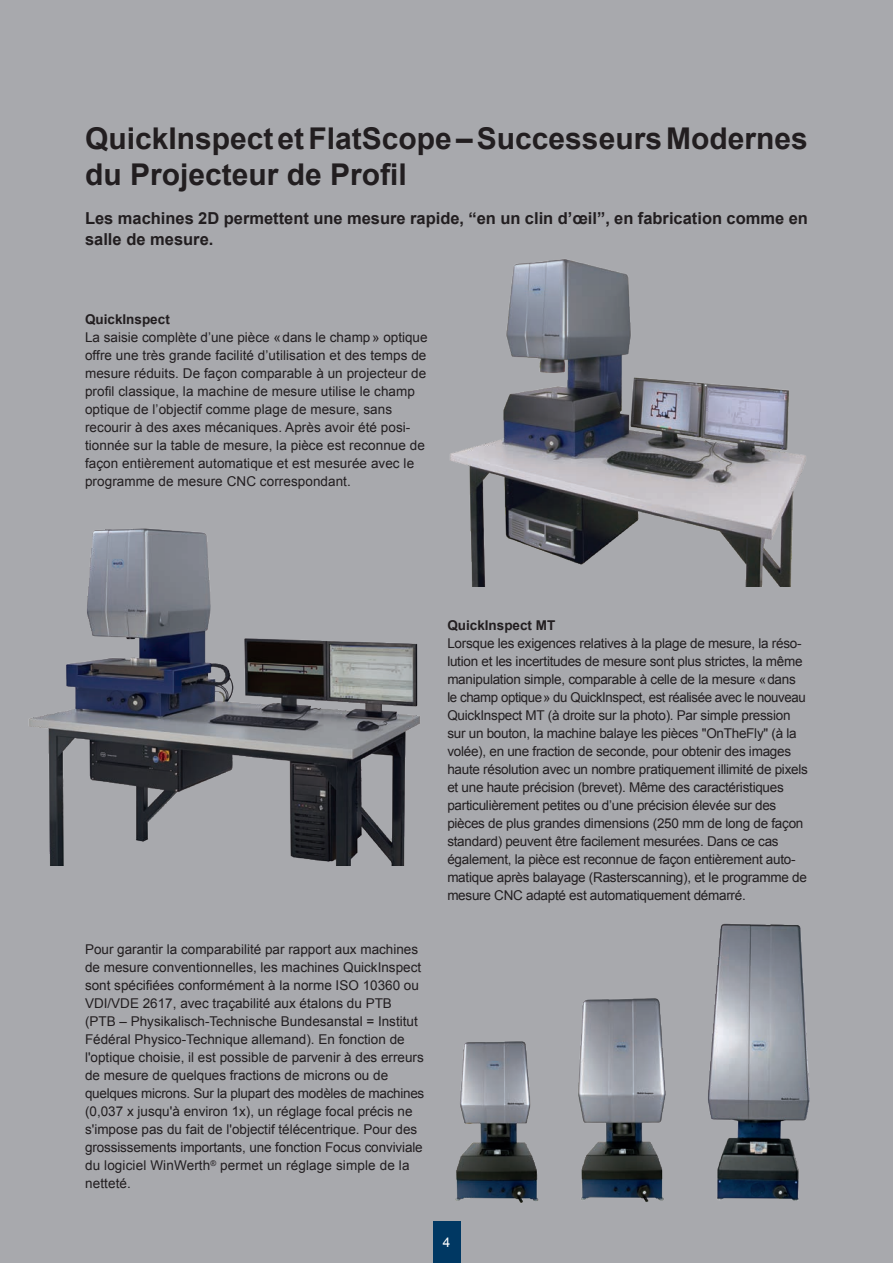
<style>
.page{position:relative;width:893px;height:1263px;background:#a8a9ad}
.page>*{position:absolute;margin:0;border:0;box-sizing:border-box;transform-origin:0 0}
.t1{font:700 30px/36px "Arial";color:#221e20}
.t2{font:700 16.5px/21px "Arial";color:#221e20}
.t3{font:13.5px/18px "Arial";color:#221e20}
.t4{font:13.5px/18px "Arial";letter-spacing:-.02em;color:#221e20}
.t5{font:700 13.5px "Arial";color:#221e20}
.t6{font:13.5px "Arial";color:#fff}
</style>
<div class="page">
<div style="left:433px;top:1222px;width:27px;height:41px;background:#003863"></div>
<img style="left:455px;top:923px;width:355px;height:280px">
<img style="left:28px;top:528px;width:392px;height:338px">
<img style="left:450px;top:259px;width:356px;height:327px">
<h1 class="t1" style="left:85px;top:122px;width:724px">QuickInspect et FlatScope – Successeurs Modernes du Projecteur de Profil</h1>
<p class="t2" style="left:85px;top:209px;width:724px">Les machines 2D permettent une mesure rapide, “en un clin d’œil”, en fabrication comme en salle de mesure.</p>
<p class="t5" style="left:85px;top:310px;width:86px">QuickInspect</p>
<p class="t3" style="left:85px;top:328px;width:344px">La saisie complète d’une pièce «dans le champ» optique offre une très grande facilité d’utilisation et des temps de mesure réduits. De façon comparable à un projecteur de profil classique, la machine de mesure utilise le champ optique de l’objectif comme plage de mesure, sans recourir à des axes mécaniques. Après avoir été posi&shy;tionnée sur la table de mesure, la pièce est reconnue de façon entièrement automatique et est mesurée avec le programme de mesure CNC correspondant.</p>
<p class="t3" style="left:85px;top:940px;width:341px">Pour garantir la comparabilité par rapport aux machines de mesure conventionnelles, les machines QuickInspect sont spécifiées conformément à la norme ISO 10360 ou VDI/VDE 2617, avec traçabilité aux étalons du PTB (PTB – Physikalisch-Technische Bundesanstal = Institut Fédéral Physico-Technique allemand). En fonction de l'optique choisie, il est possible de parvenir à des erreurs de mesure de quelques fractions de microns ou de quelques microns. Sur la plupart des modèles de machines (0,037 x jusqu'à environ 1x), un réglage focal précis ne s'impose pas du fait de l'objectif télécentrique. Pour des grossissements importants, une fonction Focus conviviale du logiciel WinWerth<sup>®</sup> permet un réglage simple de la netteté.</p>
<p class="t5" style="left:447px;top:616px;width:110px">QuickInspect MT</p>
<p class="t4" style="left:447px;top:634px;width:362px">Lorsque les exigences relatives à la plage de mesure, la réso&shy;lution et les incertitudes de mesure sont plus strictes, la même manipulation simple, comparable à celle de la mesure «dans le champ optique» du QuickInspect, est réalisée avec le nouveau QuickInspect MT (à droite sur la photo). Par simple pression sur un bouton, la machine balaye les pièces "OnTheFly" (à la volée), en une fraction de seconde, pour obtenir des images haute résolution avec un nombre pratiquement illimité de pixels et une haute précision (brevet). Même des caractéristiques particulièrement petites ou d’une précision élevée sur des pièces de plus grandes dimensions (250 mm de long de façon standard) peuvent être facilement mesurées. Dans ce cas également, la pièce est reconnue de façon entièrement auto&shy;matique après balayage (Rasterscanning), et le programme de mesure CNC adapté est automatiquement démarré.</p>
<p class="t6" style="left:443px;top:1233px;width:9px">4</p>
</div>
